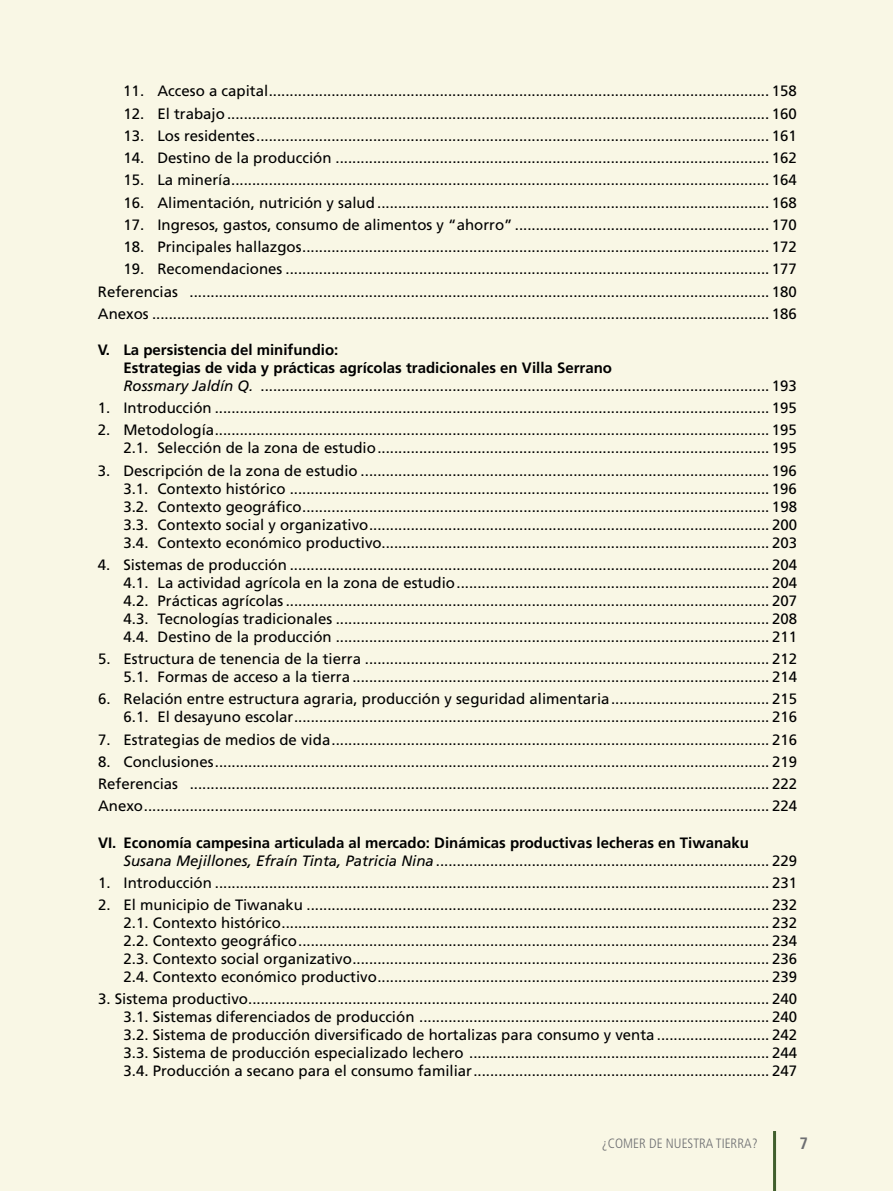
<style>
.page{position:relative;width:893px;height:1191px;background:#f9f7e5}
.page>*{position:absolute;margin:0;border:0;box-sizing:border-box;transform-origin:0 0}
.t1{font:700 condensed 16.5px "Frutiger";color:#6d6e71}
.t2{font:15px/18px "Frutiger";color:#000;text-align:justify}
.t3{font:300 condensed 13.5px "Frutiger";color:#6d6e71}
.s1{font-weight:700}
.s2{font-style:italic}
</style>
<div class="page">
<hr style="left:773px;top:1131px;width:3px;height:60px;background:#415f2d">
<p class="t2" style="left:123px;top:82px;width:675px">11. Acceso a capital........................................................................................................................ 158</p>
<p class="t2" style="left:123px;top:104px;width:675px">12. El trabajo.................................................................................................................................. 160</p>
<p class="t2" style="left:123px;top:127px;width:675px">13. Los residentes........................................................................................................................... 161</p>
<p class="t2" style="left:123px;top:149px;width:675px">14. Destino de la producción ........................................................................................................ 162</p>
<p class="t2" style="left:123px;top:171px;width:675px">15. La minería................................................................................................................................. 164</p>
<p class="t2" style="left:123px;top:193px;width:675px">16. Alimentación, nutrición y salud .............................................................................................. 168</p>
<p class="t2" style="left:123px;top:216px;width:675px">17. Ingresos, gastos, consumo de alimentos y “ahorro” ............................................................. 170</p>
<p class="t2" style="left:123px;top:238px;width:675px">18. Principales hallazgos................................................................................................................ 172</p>
<p class="t2" style="left:98px;top:258px;width:700px;line-height:22.2px;text-indent:26px">19. Recomendaciones .................................................................................................................... 177<br>Referencias ........................................................................................................................................... 180<br>Anexos .................................................................................................................................................... 186</p>
<p class="t2" style="left:123px;top:341px;width:675px;text-align:left;text-indent:-26px"><span class="s1">V. La persistencia del minifundio:<br>Estrategias de vida y prácticas agrícolas tradicionales en Villa Serrano<br></span><span class="s2">Rossmary Jaldín Q.</span> .......................................................................................................................... 193</p>
<p class="t2" style="left:98px;top:399px;width:700px">1. Introducción ..................................................................................................................................... 195</p>
<p class="t2" style="left:98px;top:421px;width:701px;text-align:right">2. Metodología..................................................................................................................................... 195<br>2.1. Selección de la zona de estudio.............................................................................................. 195</p>
<p class="t2" style="left:123px;top:461px;width:675px;text-indent:-26px">3. Descripción de la zona de estudio .................................................................................................. 196<br>3.1. Contexto histórico ................................................................................................................... 196<br>3.2. Contexto geográfico................................................................................................................ 198<br>3.3. Contexto social y organizativo................................................................................................ 200<br>3.4. Contexto económico productivo............................................................................................. 203</p>
<p class="t2" style="left:123px;top:556px;width:675px;text-indent:-26px">4. Sistemas de producción ................................................................................................................... 204<br>4.1. La actividad agrícola en la zona de estudio........................................................................... 204<br>4.2. Prácticas agrícolas.................................................................................................................... 207<br>4.3. Tecnologías tradicionales ........................................................................................................ 208<br>4.4. Destino de la producción ........................................................................................................ 211</p>
<p class="t2" style="left:98px;top:650px;width:701px;text-align:right">5. Estructura de tenencia de la tierra ................................................................................................. 212<br>5.1. Formas de acceso a la tierra .................................................................................................... 214</p>
<p class="t2" style="left:98px;top:690px;width:701px;text-align:right">6. Relación entre estructura agraria, producción y seguridad alimentaria...................................... 215<br>6.1. El desayuno escolar.................................................................................................................. 216</p>
<p class="t2" style="left:98px;top:730px;width:700px">7. Estrategias de medios de vida......................................................................................................... 216</p>
<p class="t2" style="left:98px;top:750px;width:700px;line-height:22.2px">8. Conclusiones..................................................................................................................................... 219<br>Referencias ........................................................................................................................................... 222<br>Anexo...................................................................................................................................................... 224</p>
<p class="t2" style="left:124px;top:833px;width:675px;text-indent:-26px"><span class="s1">VI. Economía campesina articulada al mercado: Dinámicas productivas lecheras en Tiwanaku<br></span><span class="s2">Susana Mejillones, Efraín Tinta, Patricia Nina</span>................................................................................ 229</p>
<p class="t2" style="left:98px;top:873px;width:700px">1. Introducción ..................................................................................................................................... 231</p>
<p class="t2" style="left:124px;top:896px;width:675px;text-indent:-26px">2. El municipio de Tiwanaku ............................................................................................................... 232<br>2.1. Contexto histórico..................................................................................................................... 232<br>2.2. Contexto geográfico................................................................................................................. 234<br>2.3. Contexto social organizativo.................................................................................................... 236<br>2.4. Contexto económico productivo.............................................................................................. 239</p>
<p class="t2" style="left:124px;top:990px;width:675px;text-indent:-26px">3. Sistema productivo............................................................................................................................. 240<br>3.1. Sistemas diferenciados de producción .................................................................................... 240<br>3.2. Sistema de producción diversificado de hortalizas para consumo y venta ........................... 242<br>3.3. Sistema de producción especializado lechero ........................................................................ 244<br>3.4. Producción a secano para el consumo familiar....................................................................... 247</p>
<p class="t3" style="left:602px;top:1135px;width:157px">¿COMER DE NUESTRA TIERRA?</p>
<p class="t1" style="left:799px;top:1133px;width:10px">7</p>
</div>
